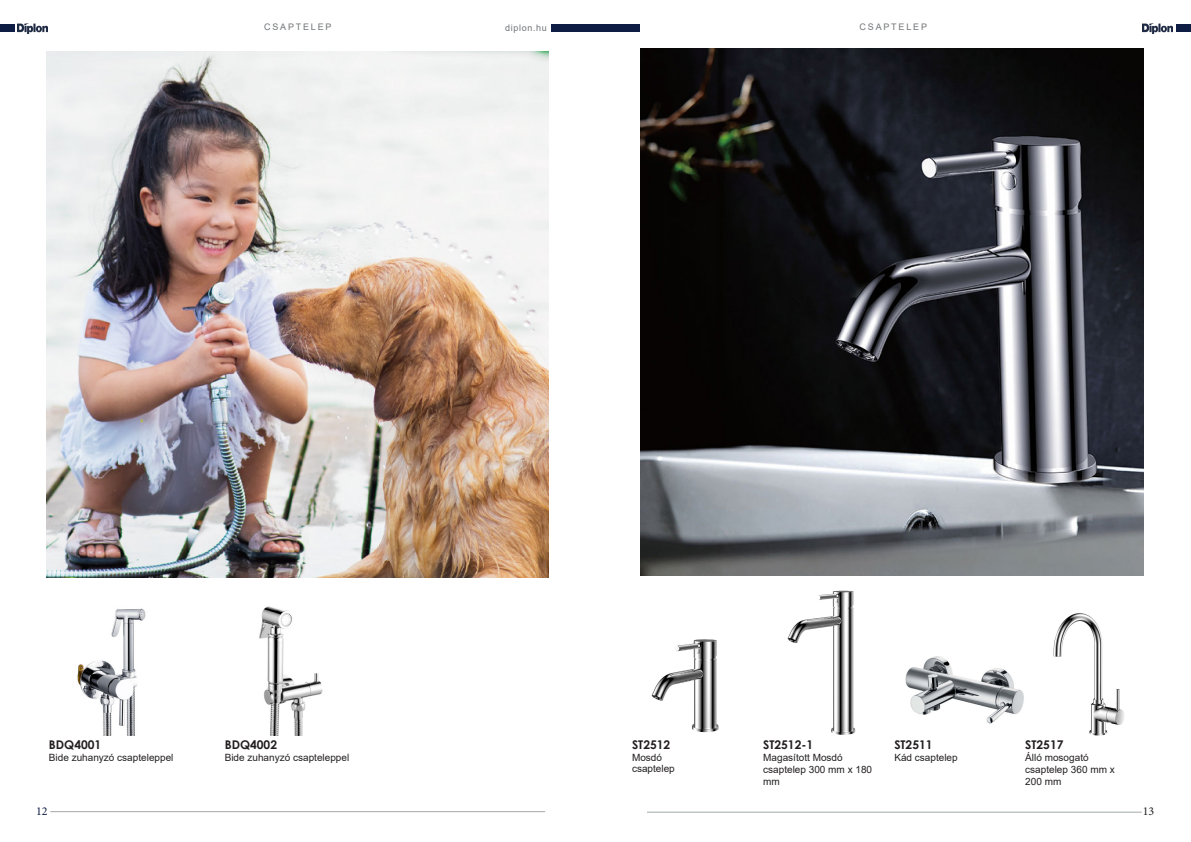
<style>
.page{position:relative;width:1191px;height:842px;background:#fff}
.page>*{position:absolute;margin:0;border:0;box-sizing:border-box;transform-origin:0 0}
.t1{font:700 12px "Century Gothic";color:#231f20}
.t2{font:12px "Minion Pro";color:#0e1d43}
.t3{font:12px "Minion Pro";color:#231f20}
.t4{font:10px/12px "Arial";color:#231f20}
.t5{font:9px "Arial";letter-spacing:.2em;color:#727477}
.t6{font:9px "Arial";letter-spacing:.075em;color:#727477}
</style>
<div class="page">
<img style="left:17px;top:24px;width:30px;height:9px">
<div style="left:0;top:24px;width:15px;height:8px;background:#0e1d43"></div>
<div style="left:551px;top:24px;width:44px;height:8px;background:#0e1d43"></div>
<div style="left:595px;top:24px;width:45px;height:8px;background:#0e1d43"></div>
<hr style="left:50px;top:811px;width:495px;height:1px;background:#a4a8a9">
<img style="left:1142px;top:24px;width:30px;height:9px">
<div style="left:1176px;top:24px;width:15px;height:8px;background:#0e1d43"></div>
<hr style="left:647px;top:812px;width:494px;height:1px;background:#a4a8a9">
<img style="left:77px;top:608px;width:69px;height:128px">
<img style="left:259px;top:606px;width:64px;height:130px">
<img style="left:46px;top:51px;width:503px;height:527px">
<img style="left:1053px;top:613px;width:71px;height:123px">
<img style="left:651px;top:639px;width:68px;height:94px">
<img style="left:787px;top:590px;width:69px;height:145px">
<img style="left:905px;top:656px;width:119px;height:68px">
<img style="left:640px;top:49px;width:503px;height:526px">
<p class="t5" style="left:264px;top:21px;width:69px">CSAPTELEP</p>
<p class="t6" style="left:505px;top:22px;width:43px">diplon.hu</p>
<p class="t5" style="left:859px;top:21px;width:69px">CSAPTELEP</p>
<p class="t1" style="left:49px;top:736px;width:54px">BDQ4001</p>
<p class="t4" style="left:49px;top:751px;width:126px">Bide zuhanyzó csapteleppel</p>
<p class="t1" style="left:225px;top:735px;width:54px">BDQ4002</p>
<p class="t4" style="left:225px;top:751px;width:126px">Bide zuhanyzó csapteleppel</p>
<p class="t1" style="left:632px;top:735px;width:40px">ST2512</p>
<p class="t4" style="left:632px;top:752px;width:44px;line-height:11.2px">Mosdó csaptelep</p>
<p class="t1" style="left:763px;top:735px;width:51px">ST2512-1</p>
<p class="t4" style="left:763px;top:751px;width:110px">Magasított Mosdó csaptelep 300 mm x 180 mm</p>
<p class="t1" style="left:894px;top:736px;width:40px">ST2511</p>
<p class="t4" style="left:894px;top:751px;width:65px">Kád csaptelep</p>
<p class="t1" style="left:1025px;top:736px;width:40px">ST2517</p>
<p class="t4" style="left:1025px;top:751px;width:91px">Álló mosogató csaptelep 360 mm x<br>200 mm</p>
<p class="t2" style="left:36px;top:803px;width:13px">12</p>
<p class="t3" style="left:1142px;top:803px;width:13px">13</p>
</div>
